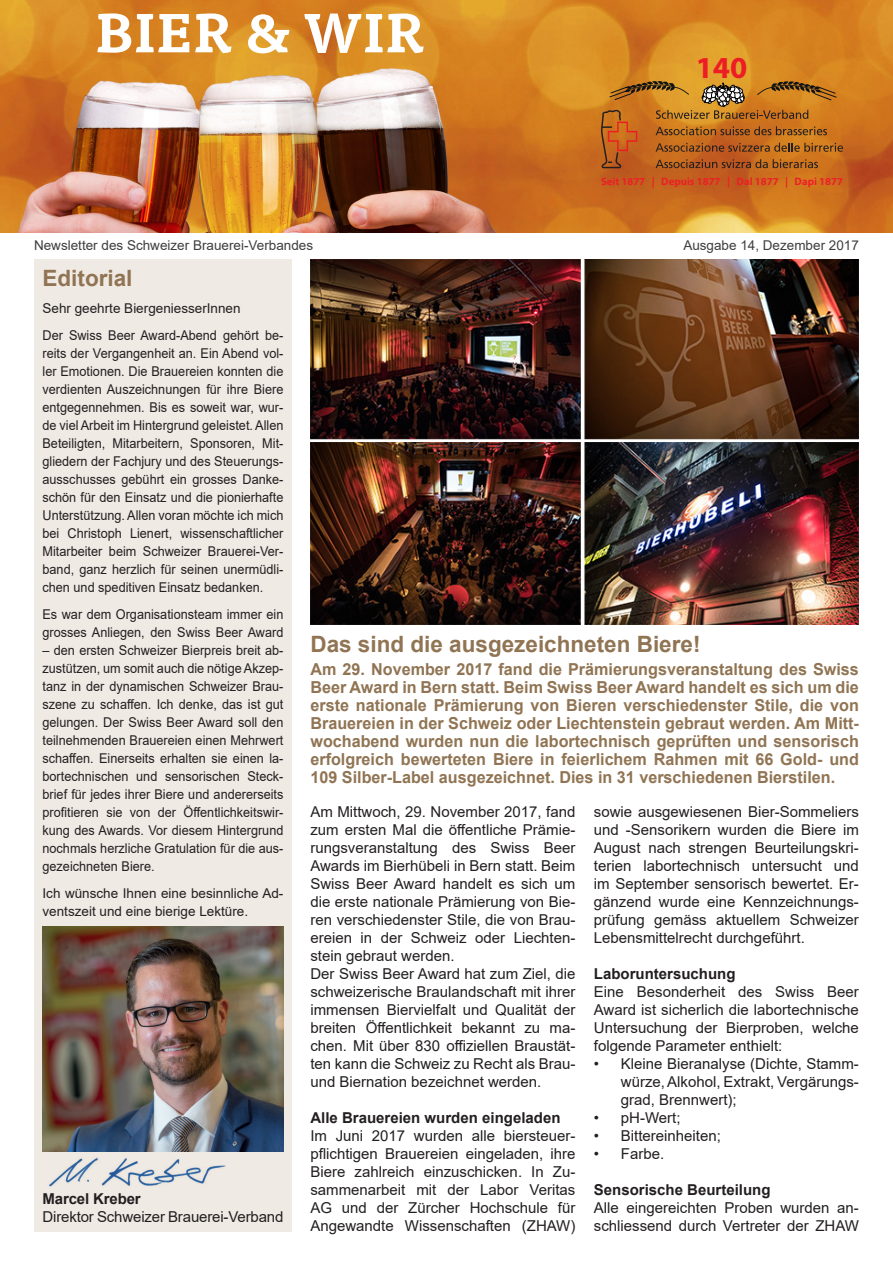
<style>
.page{position:relative;width:893px;height:1263px;background:#fff}
.page>*{position:absolute;margin:0;border:0;box-sizing:border-box;transform-origin:0 0}
.t1{font:700 54px "Tisa Pro";color:#fff}
.t2{font:700 30.6px "Myriad Pro";color:#ec1d25}
.Textrahmen_klein{font:700 22.5px "Arial";color:#907453}
.Textrahmen_klein-2{font:700 16.5px/18px "Arial";color:#907453;text-align:justify}
.Text_schwarz{font:15px/18px "Arial";color:#231f20;text-align:justify}
.Text_schwarz-2{font:700 15px "Arial";color:#231f20}
.Text_schwarz-3{font:13.5px/18px "Arial";color:#231f20;text-align:justify;scale:.94 1}
.Text_schwarz-4{font:13.5px/18px "Arial";color:#231f20}
.Texttitel{font:13.5px "Arial";color:#3e3e3f}
.t3{font:700 10.65px "Myriad Pro";color:#ec2027}
</style>
<div class="page">
<div style="left:34px;top:259px;width:258px;height:972px;background:#f0eae5"></div>
<img style="left:0;top:0;width:893px;height:232px">
<svg style="left:601px;top:57px;width:242px;height:111px;background:#bf7523"></svg>
<img style="left:49px;top:1157px;width:177px;height:30px">
<img style="left:43px;top:926px;width:240px;height:226px">
<img style="left:310px;top:259px;width:549px;height:366px">
<p class="t1" style="left:95px;top:-11px;width:332px">BIER &amp; WIR</p>
<p class="Texttitel" style="left:34px;top:236px;width:281px">Newsletter des Schweizer Brauerei-Verbandes</p>
<p class="t2" style="left:696px;top:47px;width:53px">140</p>
<p class="t3" style="left:601px;top:174px;width:244px">Seit 1877 | Depuis 1877 | Dal 1877 | Dapi 1877</p>
<p class="Texttitel" style="left:683px;top:236px;width:177px">Ausgabe 14, Dezember 2017</p>
<p class="Textrahmen_klein" style="left:43px;top:262px;width:92px">Editorial</p>
<p class="Text_schwarz-4" style="left:43px;top:299px;width:200px">Sehr geehrte BiergeniesserInnen</p>
<p class="Text_schwarz-3" style="left:43px;top:326px;width:258px">Der Swiss Beer Award-Abend gehört be&shy;reits der Vergangenheit an. Ein Abend vol&shy;ler Emotionen. Die Brauereien konnten die verdienten Auszeichnungen für ihre Biere entgegennehmen. Bis es soweit war, wur&shy;de viel Arbeit im Hintergrund geleistet. Allen Beteiligten, Mitarbeitern, Sponsoren, Mit&shy;gliedern der Fachjury und des Steuerungs&shy;ausschusses gebührt ein grosses Danke&shy;schön für den Einsatz und die pionierhafte Unterstützung. Allen voran möchte ich mich bei Christoph Lienert, wissenschaftlicher Mitarbeiter beim Schweizer Brauerei-Ver&shy;band, ganz herzlich für seinen unermüdli&shy;chen und speditiven Einsatz bedanken.</p>
<p class="Text_schwarz-3" style="left:43px;top:605px;width:258px">Es war dem Organisationsteam immer ein grosses Anliegen, den Swiss Beer Award</p>
<p class="Text_schwarz-3" style="left:43px;top:641px;width:258px">– den ersten Schweizer Bierpreis breit ab&shy;zustützen, um somit auch die nötige Akzep&shy;tanz in der dynamischen Schweizer Brau&shy;szene zu schaffen. Ich denke, das ist gut gelungen. Der Swiss Beer Award soll den teilnehmenden Brauereien einen Mehrwert schaffen. Einerseits erhalten sie einen la&shy;bortechnischen und sensorischen Steck&shy;brief für jedes ihrer Biere und andererseits profitieren sie von der Öffentlichkeitswir&shy;kung des Awards. Vor diesem Hintergrund nochmals herzliche Gratulation für die aus&shy;gezeichneten Biere.</p>
<p class="Text_schwarz-4" style="left:43px;top:884px;width:242px">Ich wünsche Ihnen eine besinnliche Ad&shy;ventszeit und eine bierige Lektüre.</p>
<p class="Text_schwarz-2" style="left:43px;top:1188px;width:100px">Marcel Kreber</p>
<p class="Text_schwarz" style="left:43px;top:1208px;width:242px">Direktor Schweizer Brauerei-Verband</p>
<p class="Textrahmen_klein" style="left:310px;top:628px;width:392px">Das sind die ausgezeichneten Biere!</p>
<p class="Textrahmen_klein-2" style="left:310px;top:660px;width:550px">Am 29. November 2017 fand die Prämierungsveranstaltung des Swiss Beer Award in Bern statt. Beim Swiss Beer Award handelt es sich um die erste nationale Prämierung von Bieren verschiedenster Stile, die von Brauereien in der Schweiz oder Liechtenstein gebraut werden. Am Mitt&shy;wochabend wurden nun die labortechnisch geprüften und sensorisch erfolgreich bewerteten Biere in feierlichem Rahmen mit 66 Gold- und 109 Silber-Label ausgezeichnet. Dies in 31 verschiedenen Bierstilen.</p>
<p class="Text_schwarz" style="left:310px;top:803px;width:267px">Am Mittwoch, 29. November 2017, fand zum ersten Mal die öffentliche Prämie&shy;rungsveranstaltung des Swiss Beer Awards im Bierhübeli in Bern statt. Beim Swiss Beer Award handelt es sich um die erste nationale Prämierung von Bie&shy;ren verschiedenster Stile, die von Brau&shy;ereien in der Schweiz oder Liechten&shy;stein gebraut werden.</p>
<p class="Text_schwarz" style="left:310px;top:965px;width:267px">Der Swiss Beer Award hat zum Ziel, die schweizerische Braulandschaft mit ihrer immensen Biervielfalt und Qualität der breiten Öffentlichkeit bekannt zu ma&shy;chen. Mit über 830 offiziellen Braustät&shy;ten kann die Schweiz zu Recht als Brau&shy;und Biernation bezeichnet werden.</p>
<p class="Text_schwarz-2" style="left:310px;top:1107px;width:252px">Alle Brauereien wurden eingeladen</p>
<p class="Text_schwarz" style="left:310px;top:1127px;width:267px">Im Juni 2017 wurden alle biersteuer&shy;pflichtigen Brauereien eingeladen, ihre Biere zahlreich einzuschicken. In Zu&shy;sammenarbeit mit der Labor Veritas AG und der Zürcher Hochschule für Angewandte Wissenschaften (ZHAW)</p>
<p class="Text_schwarz" style="left:594px;top:803px;width:267px">sowie ausgewiesenen Bier-Sommeliers und -Sensorikern wurden die Biere im August nach strengen Beurteilungskri&shy;terien labortechnisch untersucht und im September sensorisch bewertet. Er&shy;gänzend wurde eine Kennzeichnungs&shy;prüfung gemäss aktuellem Schweizer Lebensmittelrecht durchgeführt.</p>
<p class="Text_schwarz-2" style="left:594px;top:963px;width:143px">Laboruntersuchung</p>
<p class="Text_schwarz" style="left:594px;top:983px;width:267px">Eine Besonderheit des Swiss Beer Award ist sicherlich die labortechnische Untersuchung der Bierproben, welche folgende Parameter enthielt:</p>
<p class="Text_schwarz" style="left:621px;top:1055px;width:240px;text-indent:-27px">• Kleine Bieranalyse (Dichte, Stamm&shy;würze, Alkohol, Extrakt, Vergärungs&shy;grad, Brennwert);</p>
<p class="Text_schwarz" style="left:594px;top:1109px;width:88px">• pH-Wert;</p>
<p class="Text_schwarz" style="left:594px;top:1127px;width:129px">• Bittereinheiten;</p>
<p class="Text_schwarz" style="left:594px;top:1145px;width:72px">• Farbe.</p>
<p class="Text_schwarz-2" style="left:594px;top:1179px;width:178px">Sensorische Beurteilung</p>
<p class="Text_schwarz" style="left:594px;top:1199px;width:267px">Alle eingereichten Proben wurden an&shy;schliessend durch Vertreter der ZHAW</p>
</div>
